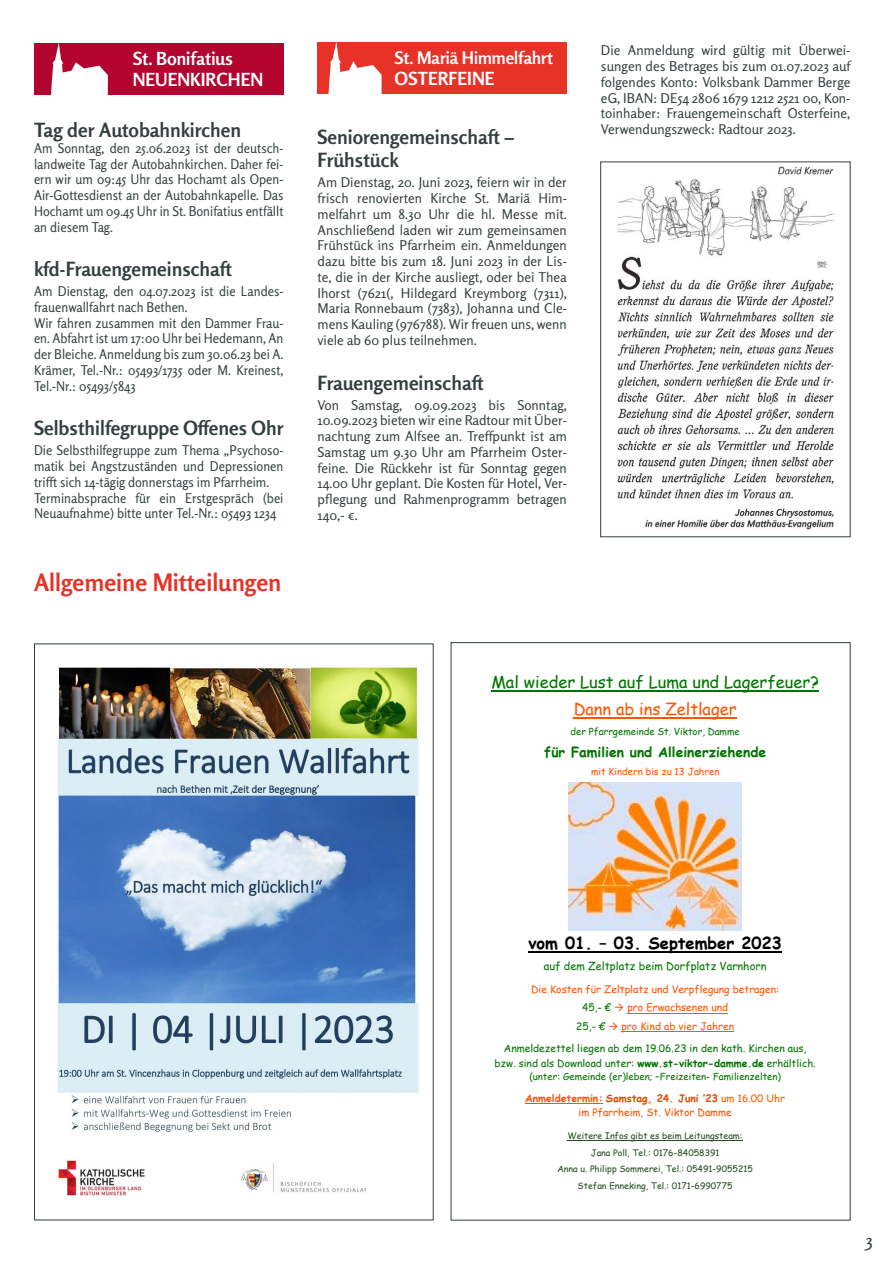
<style>
.page{position:relative;width:893px;height:1263px;background:#fff}
.page>*{position:absolute;margin:0;border:0;box-sizing:border-box;transform-origin:0 0}
.t1{font:700 24px "Rosario";color:#e73227}
.t2{font:700 19.5px/23.4px "Rosario";color:#333f3f}
.t3{font:700 18px/21px "Rosario";color:#fff}
.t4{font:18px "Rosario";color:#333f3f}
.t5{font:700 17.25px "Rosario";color:#fff}
.t6{font:16.5px "Comic Sans MS";color:#007600}
.t7{font:700 16.5px "Comic Sans MS";color:#000}
.t8{font:16.5px "Comic Sans MS";color:#ff5400}
.t9{font:700 13.8px "Comic Sans MS";color:#007600}
.t10{font:13.5px/15.8px "Rosario";color:#333f3f;text-align:justify}
.t11{font:13.5px/15.8px "Rosario";color:#333f3f;scale:.94 1}
.t12{font:10.95px "Comic Sans MS";color:#007600}
.t13{font:10.35px/18.5px "Comic Sans MS";color:#ff5400;text-align:center}
.t14{font:10.35px/14.4px "Comic Sans MS";color:#007600;text-align:center}
.t15{font:9.6px "Comic Sans MS";color:#007600}
.t16{font:9.6px "Comic Sans MS";color:#ff5400}
.t17{font:8.85px/16.5px "Comic Sans MS";color:#234f20;text-align:center}
.s1{color:#007600}
.s2{font-weight:700}
.s3{font-weight:700;color:#e04c00}
.s4{color:#ff5d00}
</style>
<div class="page">
<div style="left:34px;top:43px;width:250px;height:51px;background:#b30430"></div>
<svg style="left:51px;top:43px;width:57px;height:52px"></svg>
<div style="left:317px;top:43px;width:250px;height:51px;background:#e73227"></div>
<svg style="left:328px;top:43px;width:54px;height:51px"></svg>
<img style="left:56px;top:664px;width:363px;height:532px">
<hr style="left:491px;top:690px;width:328px;height:2px;background:#007600">
<hr style="left:574px;top:717px;width:163px;height:2px;background:#ff5400">
<img style="left:569px;top:782px;width:173px;height:149px">
<hr style="left:529px;top:951px;width:253px;height:2px;background:#000">
<hr style="left:627px;top:1013px;width:101px;height:1px;background:#ff5400">
<hr style="left:621px;top:1031px;width:113px;height:1px;background:#ff5400">
<hr style="left:525px;top:1103px;width:78px;height:1px;background:#ff5400">
<hr style="left:568px;top:1140px;width:175px;height:1px;background:#234f20">
<img style="left:617px;top:179px;width:217px;height:351px">
<div style="left:600px;top:162px;width:250px;height:375px;border:1px solid #333f3f"></div>
<img style="left:778px;top:166px;width:56px;height:9px">
<h3 class="t3" style="left:133px;top:48px;width:132px">St. Bonifatius<br>NEUENKIRCHEN</h3>
<h2 class="t2" style="left:34px;top:118px;width:209px">Tag der Autobahnkirchen</h2>
<p class="t11" style="left:34px;top:140px;width:267px;text-align:justify">Am Sonntag, den 25.06.2023 ist der deutsch&shy;landweite Tag der Autobahnkirchen. Daher fei&shy;ern wir um 09:45 Uhr das Hochamt als Open-Air-Gottesdienst an der Autobahnkapelle. Das Hochamt um 09.45 Uhr in St. Bonifatius entfällt an diesem Tag.</p>
<h2 class="t2" style="left:34px;top:257px;width:199px">kfd-Frauengemeinschaft</h2>
<p class="t11" style="left:34px;top:283px;width:267px">Am Dienstag, den 04.07.2023 ist die Landes&shy;frauenwallfahrt nach Bethen.<br>Wir fahren zusammen mit den Dammer Frau&shy;en. Abfahrt ist um 17:00 Uhr bei Hedemann, An der Bleiche. Anmeldung bis zum 30.06.23 bei A.<br>Krämer, Tel.-Nr.: 05493/1735 oder M. Kreinest, Tel.-Nr.: 05493/5843</p>
<h2 class="t2" style="left:34px;top:416px;width:251px">Selbsthilfegruppe Offenes Ohr</h2>
<p class="t11" style="left:34px;top:443px;width:267px">Die Selbsthilfegruppe zum Thema „Psychoso&shy;matik bei Angstzuständen und Depressionen trifft sich 14-tägig donnerstags im Pfarrheim.<br>Terminabsprache für ein Erstgespräch (bei Neuaufnahme) bitte unter Tel.-Nr.: 05493 1234</p>
<h1 class="t1" style="left:34px;top:568px;width:249px">Allgemeine Mitteilungen</h1>
<p class="t5" style="left:394px;top:47px;width:160px">St. Mariä Himmelfahrt</p>
<h3 class="t3" style="left:394px;top:68px;width:102px">OSTERFEINE</h3>
<h2 class="t2" style="left:317px;top:125px;width:198px">Seniorengemeinschaft –<br>Frühstück</h2>
<p class="t10" style="left:317px;top:175px;width:251px">Am Dienstag, 20. Juni 2023, feiern wir in der frisch renovierten Kirche St. Mariä Him&shy;melfahrt um 8.30 Uhr die hl. Messe mit.<br>Anschließend laden wir zum gemeinsamen Frühstück ins Pfarrheim ein. Anmeldungen dazu bitte bis zum 18. Juni 2023 in der Lis&shy;te, die in der Kirche ausliegt, oder bei Thea Ihorst (7621(, Hildegard Kreymborg (7311), Maria Ronnebaum (7383), Johanna und Cle&shy;mens Kauling (976788). Wir freuen uns, wenn viele ab 60 plus teilnehmen.</p>
<h2 class="t2" style="left:317px;top:371px;width:168px">Frauengemeinschaft</h2>
<p class="t10" style="left:317px;top:397px;width:251px">Von Samstag, 09.09.2023 bis Sonntag, 10.09.2023 bieten wir eine Radtour mit Über&shy;nachtung zum Alfsee an. Treffpunkt ist am Samstag um 9.30 Uhr am Pfarrheim Oster&shy;feine. Die Rückkehr ist für Sonntag gegen 14.00 Uhr geplant. Die Kosten für Hotel, Ver&shy;pflegung und Rahmenprogramm betragen 140,- €.</p>
<p class="t10" style="left:601px;top:43px;width:251px">Die Anmeldung wird gültig mit Überwei&shy;sungen des Betrages bis zum 01.07.2023 auf folgendes Konto: Volksbank Dammer Berge eG, IBAN: DE54 2806 1679 1212 2521 00, Kon&shy;toinhaber: Frauengemeinschaft Osterfeine, Verwendungszweck: Radtour 2023.</p>
<p class="t6" style="left:491px;top:670px;width:329px">Mal wieder Lust auf Luma und Lagerfeuer?</p>
<p class="t8" style="left:574px;top:697px;width:164px">Dann ab ins Zeltlager</p>
<p class="t15" style="left:570px;top:724px;width:171px">der Pfarrgemeinde St. Viktor, Damme</p>
<p class="t9" style="left:544px;top:741px;width:223px">für Familien und Alleinerziehende</p>
<p class="t16" style="left:591px;top:765px;width:130px">mit Kindern bis zu 13 Jahren</p>
<p class="t7" style="left:529px;top:931px;width:255px">vom 01. – 03. September 2023</p>
<p class="t12" style="left:544px;top:958px;width:224px">auf dem Zeltplatz beim Dorfplatz Varnhorn</p>
<p class="t13" style="left:531px;top:979px;width:250px">Die Kosten für Zeltplatz und Verpflegung betragen:<br><span class="s1">45,- €</span> → pro Erwachsenen und<br><span class="s1">25,- €</span> → pro Kind ab vier Jahren</p>
<p class="t14" style="left:494px;top:1041px;width:323px">Anmeldezettel liegen ab dem 19.06.23 in den kath. Kirchen aus, bzw. sind als Download unter: <span class="s2">www.st-viktor-damme.de</span> erhältlich.</p>
<p class="t15" style="left:529px;top:1070px;width:253px">(unter: Gemeinde (er)leben; –Freizeiten- Familienzelten)</p>
<p class="t13" style="left:525px;top:1091px;width:261px;line-height:14.2px"><span class="s2">Anmeldetermin:</span> <span class="s3">Samstag, 24. Juni ’23</span> <span class="s4">um 16.00 Uhr </span>im Pfarrheim, St. Viktor Damme</p>
<p class="t17" style="left:557px;top:1127px;width:197px">Weitere Infos gibt es beim Leitungsteam:<br>Jana Poll, Tel.: 0176-84058391<br>Anna u. Philipp Sommerei, Tel.: 05491-9055215<br>Stefan Enneking, Tel.: 0171-6990775</p>
<h3 class="t4" style="left:865px;top:1230px;width:9px">3</h3>
</div>
